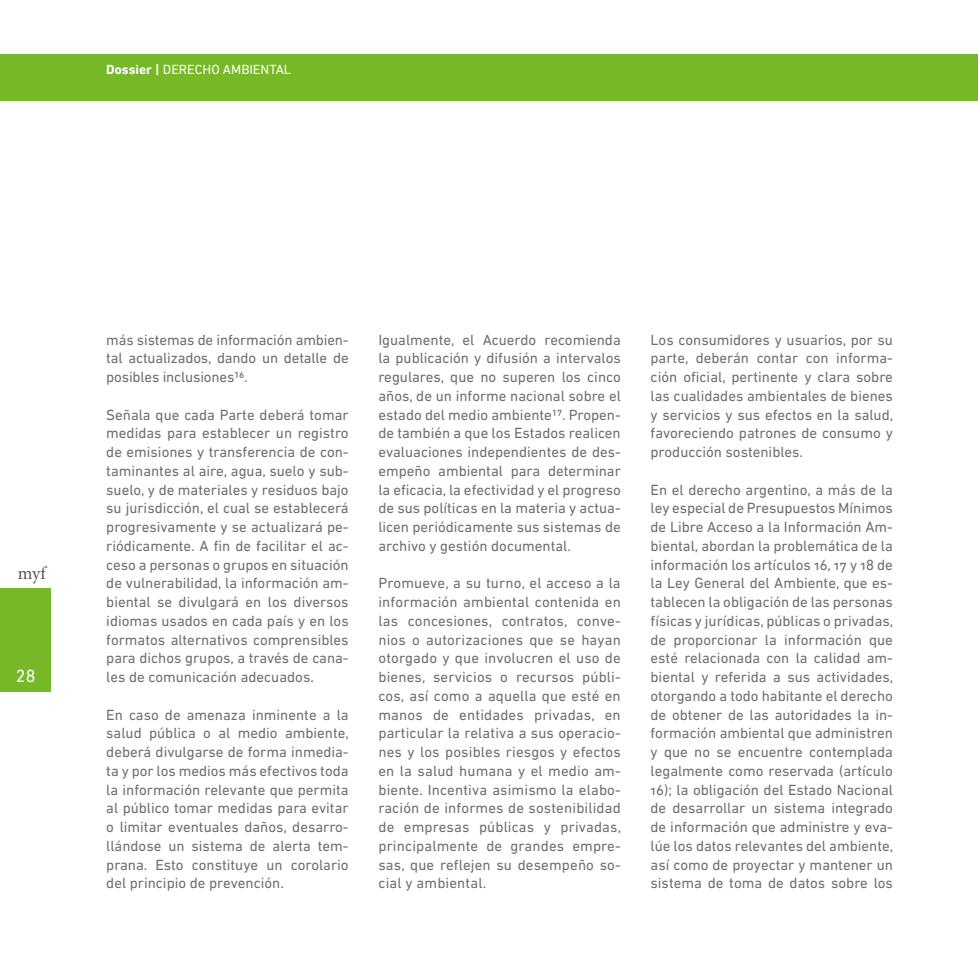
<style>
.page{position:relative;width:978px;height:978px;background:#fff}
.page>*{position:absolute;margin:0;border:0;box-sizing:border-box;transform-origin:0 0}
.t1{font:18px "Minion Pro";color:#565656}
.t2{font:18px "DIN Next LT Pro";color:#fff}
.t3{font:15px/18.8px "DIN Next LT Pro";color:#6f6f6e;text-align:justify}
.t4{font:13.5px "DIN Next LT Pro";color:#fff}
.s1{font-weight:700}
</style>
<div class="page">
<div style="left:0;top:588px;width:51px;height:104px;background:#76b828"></div>
<div style="left:0;top:54px;width:978px;height:47px;background:#76b828"></div>
<p class="t4" style="left:106px;top:61px;width:186px"><span class="s1">Dossier |</span> DERECHO AMBIENTAL</p>
<p class="t1" style="left:18px;top:561px;width:29px">myf</p>
<p class="t2" style="left:16px;top:666px;width:21px">28</p>
<p class="t3" style="left:106px;top:330px;width:244px">más sistemas de información ambien&shy;tal actualizados, dando un detalle de posibles inclusiones16.</p>
<p class="t3" style="left:106px;top:405px;width:244px">Señala que cada Parte deberá tomar medidas para establecer un registro de emisiones y transferencia de con&shy;taminantes al aire, agua, suelo y sub&shy;suelo, y de materiales y residuos bajo su jurisdicción, el cual se establecerá progresivamente y se actualizará pe&shy;riódicamente. A fin de facilitar el ac&shy;ceso a personas o grupos en situación de vulnerabilidad, la información am&shy;biental se divulgará en los diversos idiomas usados en cada país y en los formatos alternativos comprensibles para dichos grupos, a través de cana&shy;les de comunicación adecuados.</p>
<p class="t3" style="left:106px;top:705px;width:244px">En caso de amenaza inminente a la salud pública o al medio ambiente, deberá divulgarse de forma inmedia&shy;ta y por los medios más efectivos toda la información relevante que permita al público tomar medidas para evitar o limitar eventuales daños, desarro&shy;llándose un sistema de alerta tem&shy;prana. Esto constituye un corolario del principio de prevención.</p>
<p class="t3" style="left:378px;top:330px;width:244px">Igualmente, el Acuerdo recomienda la publicación y difusión a intervalos regulares, que no superen los cinco años, de un informe nacional sobre el estado del medio ambiente17. Propen&shy;de también a que los Estados realicen evaluaciones independientes de des&shy;empeño ambiental para determinar la eficacia, la efectividad y el progreso de sus políticas en la materia y actua&shy;licen periódicamente sus sistemas de archivo y gestión documental.</p>
<p class="t3" style="left:378px;top:574px;width:244px">Promueve, a su turno, el acceso a la información ambiental contenida en las concesiones, contratos, conve&shy;nios o autorizaciones que se hayan otorgado y que involucren el uso de bienes, servicios o recursos públi&shy;cos, así como a aquella que esté en manos de entidades privadas, en particular la relativa a sus operacio&shy;nes y los posibles riesgos y efectos en la salud humana y el medio am&shy;biente. Incentiva asimismo la elabo&shy;ración de informes de sostenibilidad de empresas públicas y privadas, principalmente de grandes empre&shy;sas, que reflejen su desempeño so&shy;cial y ambiental.</p>
<p class="t3" style="left:651px;top:330px;width:244px">Los consumidores y usuarios, por su parte, deberán contar con informa&shy;ción oficial, pertinente y clara sobre las cualidades ambientales de bienes y servicios y sus efectos en la salud, favoreciendo patrones de consumo y producción sostenibles.</p>
<p class="t3" style="left:651px;top:480px;width:244px">En el derecho argentino, a más de la ley especial de Presupuestos Mínimos de Libre Acceso a la Información Am&shy;biental, abordan la problemática de la información los artículos 16, 17 y 18 de la Ley General del Ambiente, que es&shy;tablecen la obligación de las personas físicas y jurídicas, públicas o privadas, de proporcionar la información que esté relacionada con la calidad am&shy;biental y referida a sus actividades, otorgando a todo habitante el derecho de obtener de las autoridades la in&shy;formación ambiental que administren y que no se encuentre contemplada legalmente como reservada (artículo 16); la obligación del Estado Nacional de desarrollar un sistema integrado de información que administre y eva&shy;lúe los datos relevantes del ambiente, así como de proyectar y mantener un sistema de toma de datos sobre los</p>
</div>
